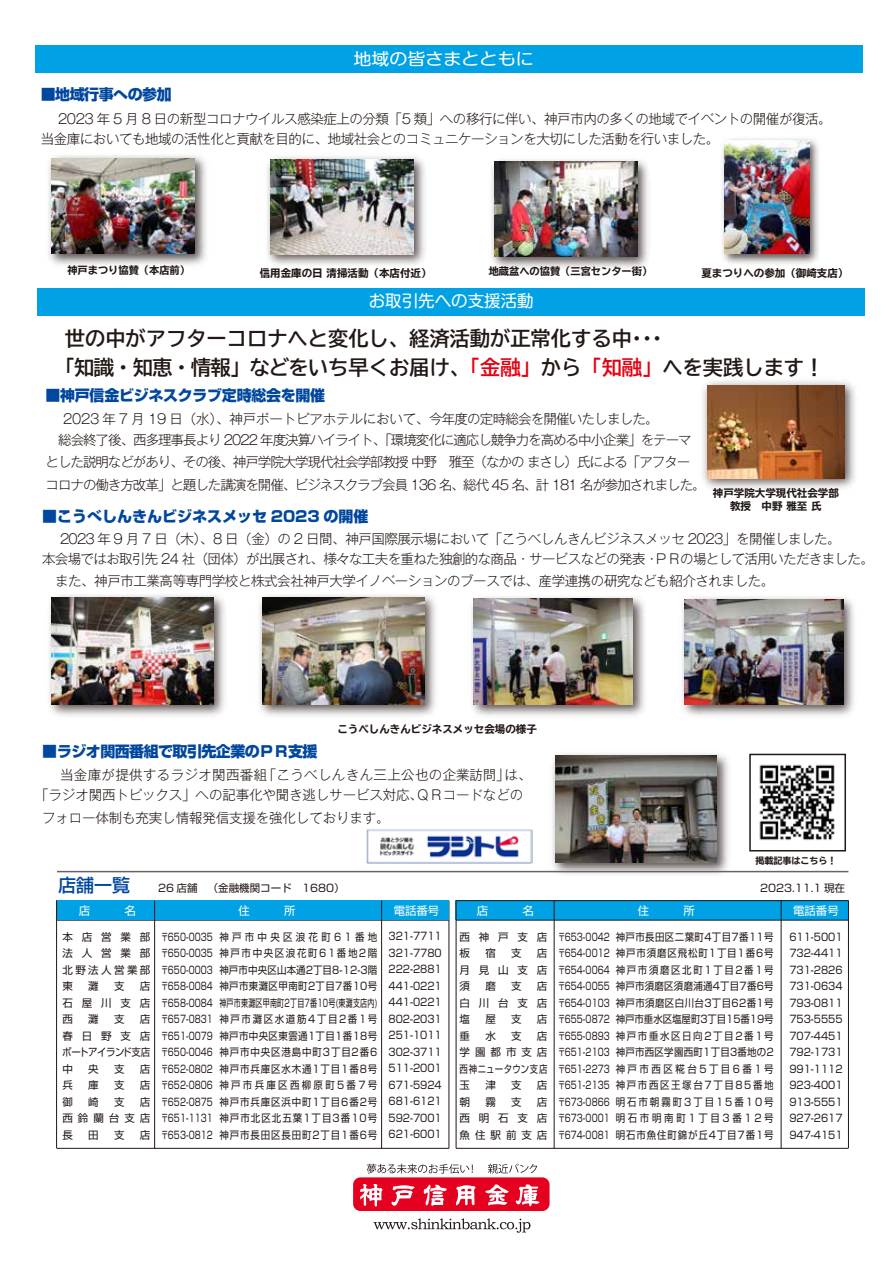
<style>
.page{position:relative;width:893px;height:1263px;background:#fff}
.page>*{position:absolute;margin:0;border:0;box-sizing:border-box;transform-origin:0 0}
.t1{font:700 20.25px/28.5px "TBUD Go Std";color:#221815}
.t2{font:500 18px "Shin Go Pro";color:#00479d}
.t3{font:16.5px "Shin M Go Pro";color:#fff;scale:1.09 1}
.t4{font:16.5px "Shin M Go Pro";color:#fff}
.t5{font:800 15px "Shin Go Pro";letter-spacing:-.02em;color:#00479d}
.t6{font:800 15px "Shin Go Pro";color:#00479d}
.t7{font:300 13.5px/20.2px "Gothic MB101 Pro";letter-spacing:-.035em;color:#221815}
.t8{font:300 13.5px/20.2px "Gothic MB101 Pro";letter-spacing:-.075em;color:#221815}
.t9{font:300 13.5px/20.2px "Gothic MB101 Pro";letter-spacing:-.01em;color:#221815}
.t10{font:11.4px "Shin Go Pro";color:#fff}
.t11{font:10.5px/16.5px "Shin Go Pro";letter-spacing:.04em;color:#221815;text-align:justify;scale:.9 1}
.t12{font:10.5px/16.5px "Shin Go Pro";letter-spacing:.04em;color:#221815;text-align:justify;scale:.75 1}
.t13{font:10.5px/16.5px "Shin Go Pro";letter-spacing:.095em;color:#221815;scale:.9 1}
.t14{font:10.5px/16.5px "Shin Go Pro";letter-spacing:.04em;color:#221815;text-align:justify}
.t15{font:700 expanded 10.5px/13.5px "TBUD Go Std";color:#221815;text-align:center}
.t16{font:10.5px "Shin Go Pro";color:#221815}
.t17{font:700 expanded 10.2px "TBUD Go Std";color:#221815}
.t18{font:700 expanded 9px "TBUD Go Std";color:#221815}
.s1{color:#e60012}
</style>
<div class="page">
<img style="left:703px;top:380px;width:152px;height:109px">
<img style="left:708px;top:385px;width:137px;height:93px">
<img style="left:259px;top:595px;width:177px;height:121px">
<img style="left:263px;top:597px;width:161px;height:108px">
<img style="left:49px;top:595px;width:176px;height:121px">
<img style="left:52px;top:597px;width:161px;height:108px">
<img style="left:471px;top:596px;width:174px;height:120px">
<img style="left:473px;top:599px;width:160px;height:106px">
<img style="left:682px;top:597px;width:172px;height:119px">
<img style="left:685px;top:599px;width:158px;height:106px">
<img style="left:547px;top:753px;width:188px;height:122px">
<img style="left:555px;top:755px;width:162px;height:108px">
<img style="left:366px;top:829px;width:166px;height:34px">
<img style="left:759px;top:764px;width:76px;height:77px">
<div style="left:749px;top:754px;width:97px;height:97px;border:2px solid #221815"></div>
<hr style="left:57px;top:920px;width:392px;height:1px;background:#221815">
<hr style="left:57px;top:900px;width:392px;height:1px;background:#221815">
<hr style="left:57px;top:1148px;width:392px;height:1px;background:#221815">
<hr style="left:449px;top:901px;width:1px;height:247px;background:#221815">
<div style="left:57px;top:901px;width:392px;height:19px;background:#00a2e5"></div>
<div style="left:456px;top:901px;width:392px;height:19px;background:#00a2e5"></div>
<hr style="left:456px;top:920px;width:392px;height:1px;background:#221815">
<hr style="left:456px;top:900px;width:392px;height:1px;background:#221815">
<hr style="left:456px;top:1148px;width:392px;height:1px;background:#221815">
<hr style="left:781px;top:901px;width:1px;height:247px;background:#221815">
<hr style="left:554px;top:901px;width:1px;height:247px;background:#221815">
<hr style="left:848px;top:900px;width:1px;height:248px;background:#221815">
<hr style="left:57px;top:871px;width:791px;height:1px;background:#656464">
<div style="left:353px;top:1177px;width:197px;height:34px;background:#e60020;border-radius:7px"></div>
<svg style="left:360px;top:1184px;width:23px;height:22px"></svg>
<svg style="left:485px;top:1184px;width:24px;height:22px"></svg>
<svg style="left:516px;top:1184px;width:23px;height:22px"></svg>
<svg style="left:456px;top:1185px;width:20px;height:20px"></svg>
<svg style="left:391px;top:1185px;width:24px;height:21px"></svg>
<svg style="left:423px;top:1184px;width:24px;height:22px"></svg>
<svg style="left:374px;top:1218px;width:156px;height:15px"></svg>
<svg style="left:367px;top:1164px;width:106px;height:9px"></svg>
<svg style="left:488px;top:1163px;width:49px;height:10px"></svg>
<hr style="left:56px;top:900px;width:1px;height:248px;background:#221815">
<hr style="left:456px;top:901px;width:1px;height:247px;background:#221815">
<div style="left:35px;top:46px;width:827px;height:27px;background:#00a2e5"></div>
<div style="left:38px;top:288px;width:827px;height:27px;background:#00a2e5"></div>
<hr style="left:381px;top:901px;width:1px;height:247px;background:#221815">
<hr style="left:154px;top:901px;width:1px;height:247px;background:#221815">
<img style="left:48px;top:155px;width:158px;height:110px">
<img style="left:52px;top:158px;width:143px;height:95px">
<img style="left:267px;top:156px;width:158px;height:109px">
<img style="left:270px;top:159px;width:143px;height:95px">
<img style="left:722px;top:138px;width:97px;height:126px">
<img style="left:725px;top:141px;width:84px;height:112px">
<img style="left:491px;top:159px;width:157px;height:110px">
<img style="left:495px;top:162px;width:143px;height:95px">
<h3 class="t3" style="left:353px;top:46px;width:167px">地域の皆さまとともに</h3>
<h3 class="t5" style="left:41px;top:83px;width:132px">■地域行事への参加</h3>
<p class="t7" style="left:41px;top:106px;width:792px;text-indent:17px">2023 年 5 月 8 日の新型コロナウイルス感染症上の分類「5 類」への移行に伴い、神戸市内の多くの地域でイベントの開催が復活。当金庫においても地域の活性化と貢献を目的に、地域社会とのコミュニケーションを大切にした活動を行いました。</p>
<p class="t17" style="left:67px;top:265px;width:124px">神戸まつり協賛（本店前）</p>
<p class="t15" style="left:260px;top:266px;width:173px">信用金庫の日 清掃活動（本店付近）</p>
<p class="t17" style="left:489px;top:266px;width:165px">地蔵盆への協賛（三宮センター街）</p>
<p class="t15" style="left:701px;top:266px;width:148px">夏まつりへの参加（御崎支店）</p>
<h3 class="t4" style="left:369px;top:288px;width:166px">お取引先への支援活動</h3>
<h1 class="t1" style="left:55px;top:325px;width:771px;text-indent:10px">世の中がアフターコロナへと変化し、経済活動が正常化する中･･･<br>「知識・知恵・情報」などをいち早くお届け、<span class="s1">「金融」</span>から<span class="s1">「知融」</span>へを実践します！</h1>
<h3 class="t5" style="left:46px;top:383px;width:281px">■神戸信金ビジネスクラブ定時総会を開催</h3>
<p class="t8" style="left:58px;top:407px;width:635px;text-indent:5px">2023 年 7 月 19 日（水）、神戸ポートピアホテルにおいて、今年度の定時総会を開催いたしました。<br>総会終了後、西多理事長より 2022 年度決算ハイライト、「環境変化に適応し競争力を高める中小企業」をテーマ</p>
<p class="t8" style="left:46px;top:449px;width:662px;line-height:22.5px">とした説明などがあり、その後、神戸学院大学現代社会学部教授 中野　雅至（なかの まさし）氏による「アフターコロナの働き方改革」と題した講演を開催、ビジネスクラブ会員 136 名、総代 45 名、計 181 名が参加されました。</p>
<p class="t15" style="left:713px;top:486px;width:127px">神戸学院大学現代社会学部教授　中野 雅至 氏</p>
<h3 class="t6" style="left:42px;top:504px;width:328px">■こうべしんきんビジネスメッセ 2023 の開催</h3>
<p class="t7" style="left:42px;top:526px;width:833px;text-indent:18px">2023 年 9 月 7 日（木）、8 日（金）の 2 日間、神戸国際展示場において「こうべしんきんビジネスメッセ 2023」を開催しました。<br>本会場ではお取引先 24 社（団体）が出展され、様々な工夫を重ねた独創的な商品・サービスなどの発表・ＰＲの場として活用いただきました。</p>
<p class="t7" style="left:42px;top:569px;width:734px">　また、神戸市工業高等専門学校と株式会社神戸大学イノベーションのブースでは、産学連携の研究なども紹介されました。</p>
<p class="t15" style="left:337px;top:722px;width:201px">こうべしんきんビジネスメッセ会場の様子</p>
<h3 class="t5" style="left:42px;top:739px;width:277px">■ラジオ関西番組で取引先企業のＰＲ支援</h3>
<p class="t9" style="left:35px;top:763px;width:498px;text-indent:25px">当金庫が提供するラジオ関西番組「こうべしんきん三上公也の企業訪問」は、「ラジオ関西トピックス」への記事化や聞き逃しサービス対応、ＱＲコードなどの</p>
<p class="t9" style="left:42px;top:806px;width:349px">フォロー体制も充実し情報発信支援を強化しております。</p>
<p class="t18" style="left:756px;top:855px;width:82px">掲載記事はこちら！</p>
<h2 class="t2" style="left:58px;top:870px;width:73px">店舗一覧</h2>
<p class="t14" style="left:62px;top:927px;width:89px">本店営業部法人営業部北野法人営業部東</p>
<p class="t14" style="left:88px;top:977px;width:12px">灘</p>
<p class="t14" style="left:114px;top:977px;width:12px">支</p>
<p class="t14" style="left:62px;top:977px;width:89px;text-indent:77px">店石屋川支店西</p>
<p class="t14" style="left:88px;top:1009px;width:12px">灘</p>
<p class="t14" style="left:114px;top:1009px;width:12px">支</p>
<p class="t14" style="left:62px;top:1009px;width:90px;text-indent:78px">店春日野支店ポートアイランド支店中</p>
<p class="t14" style="left:88px;top:1059px;width:12px">央</p>
<p class="t14" style="left:114px;top:1059px;width:12px">支</p>
<p class="t14" style="left:140px;top:1059px;width:12px">店</p>
<p class="t14" style="left:62px;top:1076px;width:12px">兵</p>
<p class="t14" style="left:88px;top:1076px;width:12px">庫</p>
<p class="t14" style="left:114px;top:1076px;width:12px">支</p>
<p class="t14" style="left:140px;top:1076px;width:12px">店</p>
<p class="t14" style="left:62px;top:1092px;width:12px">御</p>
<p class="t14" style="left:88px;top:1092px;width:12px">崎</p>
<p class="t14" style="left:114px;top:1092px;width:12px">支</p>
<p class="t14" style="left:62px;top:1092px;width:89px;text-indent:77px">店西鈴蘭台支店長</p>
<p class="t14" style="left:88px;top:1125px;width:12px">田</p>
<p class="t14" style="left:114px;top:1125px;width:12px">支</p>
<p class="t14" style="left:140px;top:1125px;width:12px">店</p>
<p class="t16" style="left:158px;top:879px;width:188px">26 店舗 （金融機関コード　1680）</p>
<p class="t14" style="left:760px;top:878px;width:86px">2023.11.1 現在</p>
<p class="t10" style="left:238px;top:901px;width:58px">住　　　所</p>
<p class="t10" style="left:394px;top:901px;width:47px">電話番号</p>
<p class="t11" style="left:219px;top:927px;width:177px">神戸市中央区浪花町61番地神戸市中央区浪花町61番地２階神戸市中央区山本通２丁目8-12-3階神戸市東灘区甲南町2丁目7番10号神戸市東灘区甲南町2丁目7番10号(東灘支店内)神戸市灘区水道筋4丁目2番1号神戸市中央区東雲通1丁目1番18号神戸市中央区港島中町3丁目2番6神戸市兵庫区水木通1丁目1番8号神戸市兵庫区西柳原町5番7号神戸市兵庫区浜中町1丁目6番2号神戸市北区北五葉1丁目3番10号神戸市長田区長田町2丁目1番6号</p>
<p class="t12" style="left:161px;top:927px;width:71px">〒650-0035〒650-0035〒650-0003〒658-0084〒658-0084〒657-0831〒651-0079〒650-0046〒652-0802〒652-0806〒652-0875〒651-1131〒653-0812</p>
<p class="t11" style="left:389px;top:927px;width:61px">321-7711<br>321-7780<br>222-2881<br>441-0221<br>441-0221<br>802-2031<br>251-1011<br>302-3711<br>511-2001<br>671-5924<br>681-6121<br>592-7001<br>621-6001</p>
<p class="t14" style="left:460px;top:927px;width:89px">西神戸支店板</p>
<p class="t14" style="left:485px;top:944px;width:12px">宿</p>
<p class="t14" style="left:511px;top:944px;width:12px">支</p>
<p class="t14" style="left:460px;top:944px;width:89px;text-indent:77px">店月見山支店須</p>
<p class="t14" style="left:485px;top:977px;width:12px">磨</p>
<p class="t14" style="left:511px;top:977px;width:12px">支</p>
<p class="t14" style="left:460px;top:977px;width:89px;text-indent:77px">店白川台支店塩</p>
<p class="t14" style="left:485px;top:1009px;width:12px">屋</p>
<p class="t14" style="left:511px;top:1009px;width:12px">支</p>
<p class="t14" style="left:537px;top:1009px;width:12px">店</p>
<p class="t14" style="left:460px;top:1026px;width:12px">垂</p>
<p class="t14" style="left:485px;top:1026px;width:12px">水</p>
<p class="t14" style="left:511px;top:1026px;width:12px">支</p>
<p class="t14" style="left:460px;top:1026px;width:89px;text-indent:77px">店学園都市支店西神ニュータウン支店玉</p>
<p class="t14" style="left:485px;top:1076px;width:12px">津</p>
<p class="t14" style="left:511px;top:1076px;width:12px">支</p>
<p class="t14" style="left:537px;top:1076px;width:12px">店</p>
<p class="t14" style="left:460px;top:1092px;width:12px">朝</p>
<p class="t14" style="left:485px;top:1092px;width:12px">霧</p>
<p class="t14" style="left:511px;top:1092px;width:12px">支</p>
<p class="t14" style="left:460px;top:1092px;width:89px;text-indent:77px">店西明石支店魚住駅前支店</p>
<p class="t10" style="left:638px;top:901px;width:58px">住　　　所</p>
<p class="t10" style="left:793px;top:901px;width:47px">電話番号</p>
<p class="t13" style="left:616px;top:927px;width:178px">神戸市長田区二葉町4丁目7番11号神戸市須磨区飛松町1丁目1番6号神戸市須磨区北町1丁目2番1号神戸市須磨区須磨浦通4丁目7番6号神戸市須磨区白川台3丁目62番1号神戸市垂水区塩屋町3丁目15番19号神戸市垂水区日向2丁目2番1号神戸市西区学園西町1丁目3番地の２神戸市西区糀台5丁目6番1号神戸市西区王塚台7丁目85番地明石市朝霧町3丁目15番10号明石市明南町1丁目3番12号明石市魚住町錦が丘4丁目7番1号</p>
<p class="t12" style="left:558px;top:927px;width:71px">〒653-0042〒654-0012〒654-0064〒654-0055〒654-0103〒655-0872〒655-0893〒651-2103〒651-2273〒651-2135〒673-0866〒673-0001〒674-0081</p>
<p class="t11" style="left:789px;top:927px;width:61px">611-5001<br>732-4411<br>731-2826<br>731-0634<br>793-0811<br>753-5555<br>707-4451<br>792-1731<br>991-1112<br>923-4001<br>913-5551<br>927-2617<br>947-4151</p>
</div>
